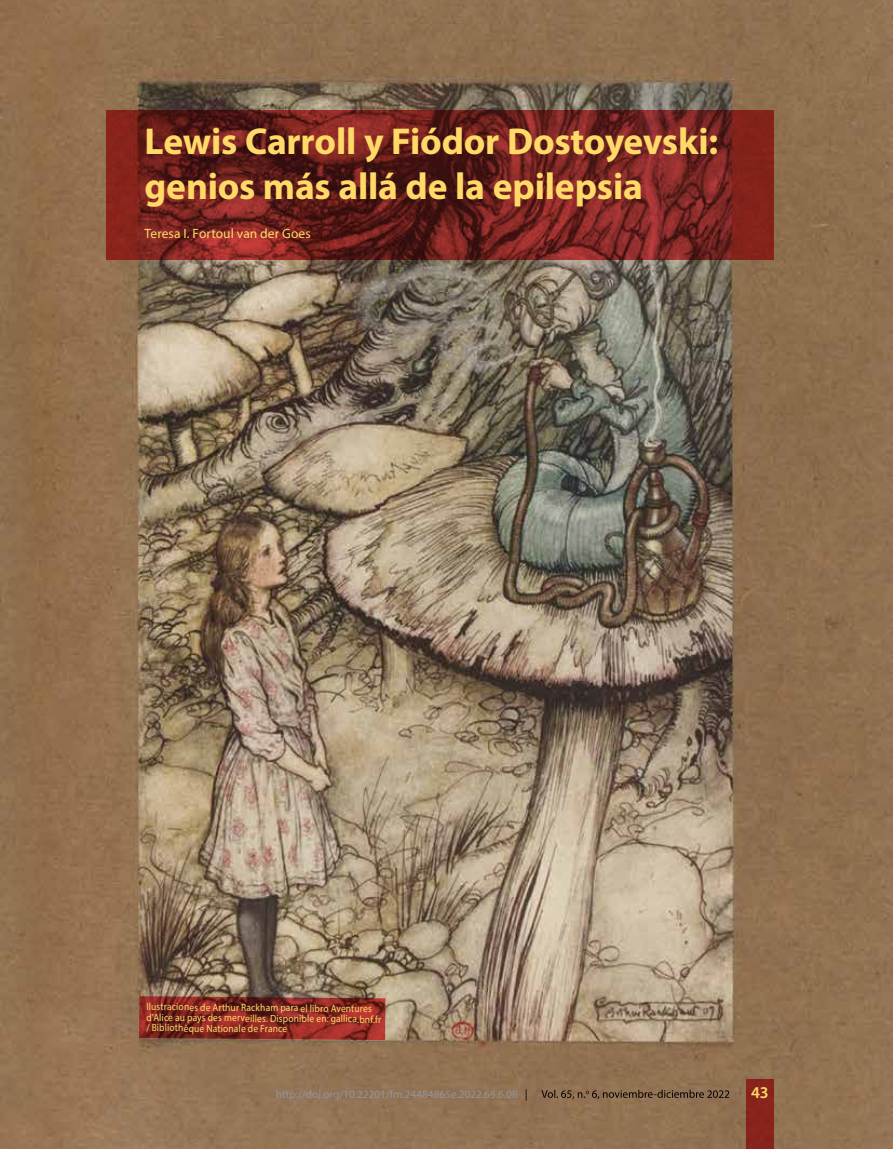
<style>
.page{position:relative;width:893px;height:1149px;background:#fff}
.page>*{position:absolute;margin:0;border:0;box-sizing:border-box;transform-origin:0 0}
.t1{font:700 37.5px/45px "Myriad Pro";letter-spacing:-.005em;color:#ffda68}
.t2{font:600 16.5px "Myriad Pro";color:#ffda68}
.t3{font:13.5px "Myriad Pro";letter-spacing:.005em;color:#ffda68}
.t4{font:11.25px "Myriad Pro";color:#939598}
.t5{font:10.5px/10.6px "Myriad Pro";color:#ffda68;scale:.9 1}
</style>
<div class="page">
<img style="left:0;top:0;width:893px;height:1148px">
<svg style="left:106px;top:110px;width:668px;height:149px;background:#6e201d"></svg>
<svg style="left:139px;top:995px;width:246px;height:44px;background:#832a24"></svg>
<div style="left:746px;top:1078px;width:28px;height:70px;background:#87241c"></div>
<svg style="left:526px;top:1088px;width:203px;height:12px;background:#7a5f45"></svg>
<h1 class="t1" style="left:145px;top:118px;width:575px">Lewis Carroll y Fiódor Dostoyevski: genios más allá de la epilepsia</h1>
<p class="t3" style="left:145px;top:225px;width:168px">Teresa I. Fortoul van der Goes</p>
<p class="t5" style="left:147px;top:999px;width:263px;rotate:1deg">Ilustraciones de Arthur Rackham para el libro Aventures d'Alice au pays des merveilles. Disponible en: gallica.bnf.fr / Bibliothèque Nationale de France</p>
<p class="t4" style="left:276px;top:1086px;width:243px">http://doi.org/10.22201/fm.24484865e.2022.65.6.08</p>
<h2 class="t2" style="left:751px;top:1081px;width:19px">43</h2>
</div>
